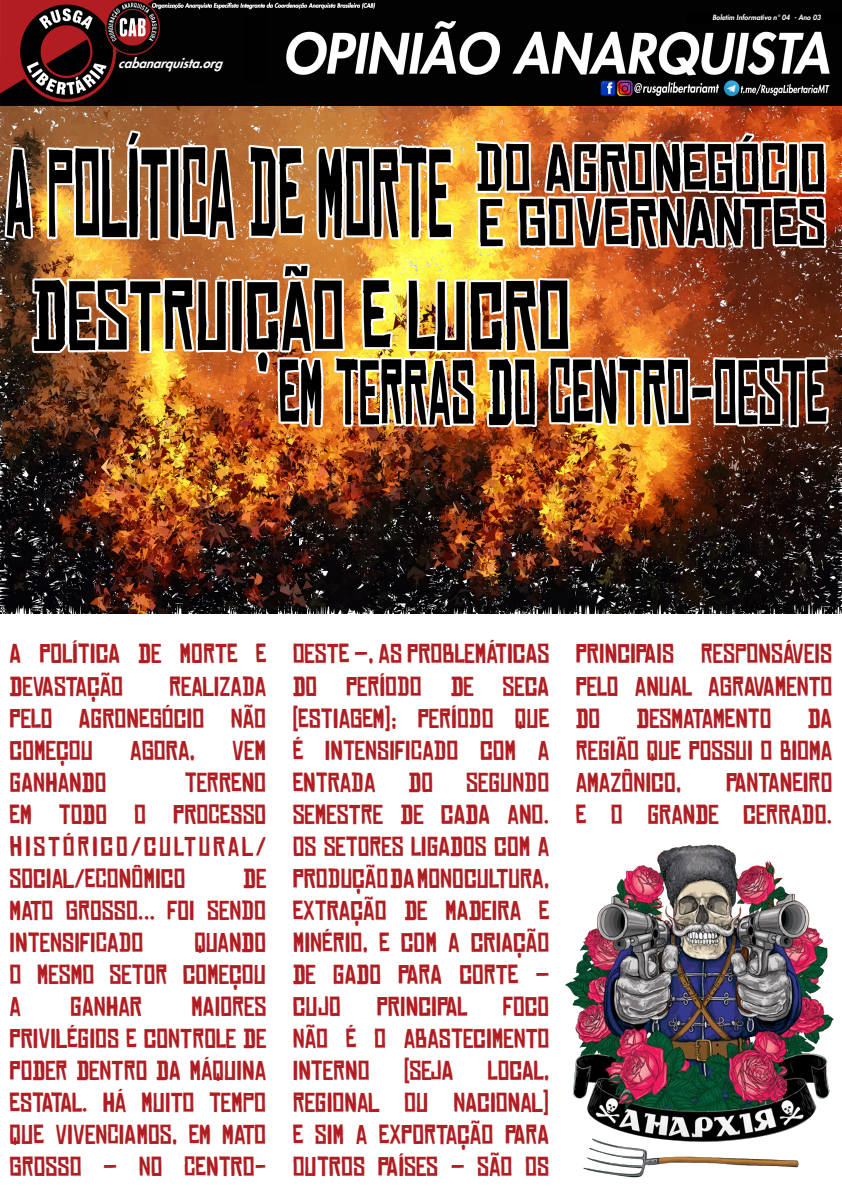
<style>
.page{position:relative;width:842px;height:1191px;background:#fff}
.page>*{position:absolute;margin:0;border:0;box-sizing:border-box;transform-origin:0 0}
.t1{font:26px/32px "Chinese Rocks Rg";color:#b01e22;text-align:justify}
.t2{font:italic 800 13px "Futura LT";color:#fff}
.t3{font:italic 800 7px "Futura LT";color:#fff}
</style>
<div class="page">
<img style="left:0;top:105px;width:842px;height:508px">
<img style="left:0;top:0;width:842px;height:105px">
<div style="left:687px;top:12px;width:155px;height:11px;background:#000"></div>
<img style="left:565px;top:844px;width:269px;height:334px">
<p class="t2" style="left:118px;top:55px;width:108px">cabanarquista.org</p>
<p class="t3" style="left:712px;top:13px;width:110px">Boletim Informativo n° 04 - Ano 03</p>
<p class="t1" style="left:10px;top:639px;width:258px">A POLÍTICA DE MORTE E<br>DEVASTAÇÃO</p>
<p class="t1" style="left:10px;top:671px;width:258px;text-indent:160px">REALIZADA PELO AGRONEGÓCIO NÃO COMEÇOU</p>
<p class="t1" style="left:130px;top:735px;width:66px">AGORA,</p>
<p class="t1" style="left:232px;top:735px;width:35px">VEM</p>
<p class="t1" style="left:10px;top:767px;width:258px;text-indent:175px">TERRENO EM TODO O PROCESSO HISTÓRICO/CULTURAL/ SOCIAL/ECONÔMICO</p>
<p class="t1" style="left:10px;top:767px;width:98px">GANHANDO</p>
<p class="t1" style="left:10px;top:863px;width:258px;text-indent:233px">DE MATO GROSSO... FOI SENDO INTENSIFICADO</p>
<p class="t1" style="left:10px;top:927px;width:258px;text-indent:185px">QUANDO O MESMO SETOR COMEÇOU A</p>
<p class="t1" style="left:10px;top:991px;width:258px;text-indent:182px">MAIORES PRIVILÉGIOS E CONTROLE DE PODER DENTRO DA MÁQUINA ESTATAL. HÁ MUITO TEMPO QUE VIVENCIAMOS, EM MATO GROSSO – NO CENTRO-</p>
<p class="t1" style="left:70px;top:991px;width:73px">GANHAR</p>
<p class="t1" style="left:293px;top:639px;width:258px">OESTE –, AS PROBLEMÁTICAS DO PERÍODO DE SECA (ESTIAGEM); PERÍODO QUE É INTENSIFICADO COM A ENTRADA</p>
<p class="t1" style="left:293px;top:767px;width:258px;text-indent:173px">SEGUNDO SEMESTRE DE CADA ANO.<br>OS SETORES LIGADOS COM A PRODUÇÃO DA MONOCULTURA, EXTRAÇÃO DE MADEIRA E MINÉRIO, E COM A CRIAÇÃO DE GADO PARA CORTE – CUJO</p>
<p class="t1" style="left:408px;top:767px;width:26px">DO</p>
<p class="t1" style="left:377px;top:991px;width:92px">PRINCIPAL</p>
<p class="t1" style="left:293px;top:991px;width:258px;text-indent:211px">FOCO NÃO É O ABASTECIMENTO INTERNO</p>
<p class="t1" style="left:404px;top:1055px;width:50px">(SEJA</p>
<p class="t1" style="left:293px;top:1055px;width:258px;text-indent:195px">LOCAL, REGIONAL OU NACIONAL)<br>E SIM A EXPORTAÇÃO PARA OUTROS PAÍSES – SÃO OS</p>
<p class="t1" style="left:576px;top:639px;width:258px">PRINCIPAIS RESPONSÁVEIS PELO ANUAL AGRAVAMENTO DO</p>
<p class="t1" style="left:636px;top:703px;width:137px">DESMATAMENTO</p>
<p class="t1" style="left:576px;top:703px;width:258px;text-indent:232px">DA REGIÃO QUE POSSUI O BIOMA AMAZÔNICO,</p>
<p class="t1" style="left:576px;top:767px;width:258px;text-align:right">PANTANEIRO<br>E O GRANDE CERRADO.</p>
</div>
